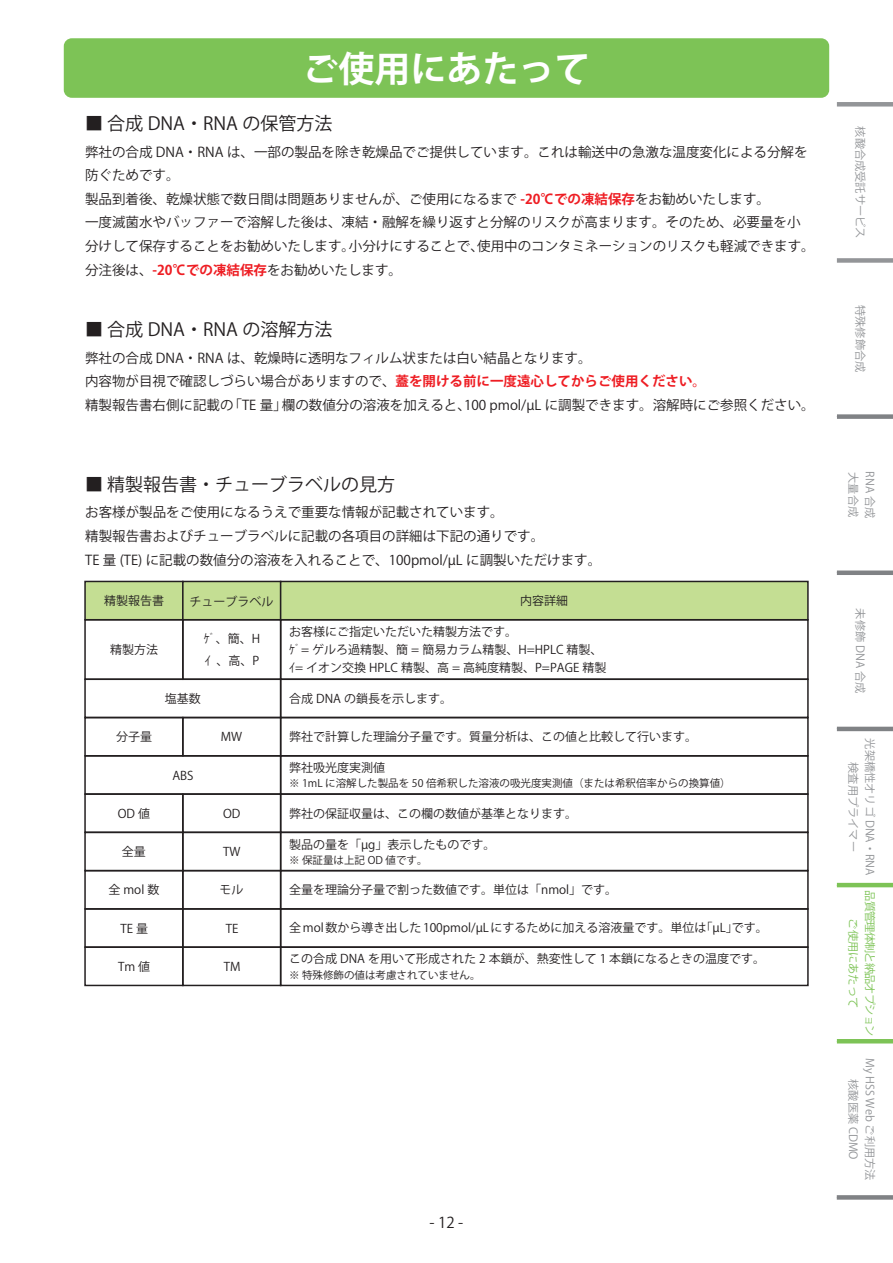
<style>
.page{position:relative;width:893px;height:1263px;background:#fff}
.page>*{position:absolute;margin:0;border:0;box-sizing:border-box;transform-origin:0 0}
.t1{font:700 36px "Koz Go Pr 6 N";color:#fff}
.t2{font:18px "Koz Go Pr 6 N";color:#231f20}
.t3{font:15px "Koz Go Pr 6 N";color:#231f20}
.t4{font:13.5px/23.7px "Koz Go Pr 6 N";color:#231f20}
.t5{font:12px/18px "Koz Go Pr 6 N";color:#231f20}
.t6{font:11.25px/16.8px "Koz Go Pr 6 N";color:#939598;text-align:center}
.t7{font:11.25px/16.8px "Koz Go Pr 6 N";letter-spacing:-.075em;color:#7dc356;text-align:center}
.t8{font:10.5px "Koz Go Pr 6 N";color:#231f20}
.s1{font-weight:700;color:#ee1d23}
</style>
<div class="page">
<div style="left:84px;top:581px;width:100px;height:39px;background:#c4de93;border:2px solid #231f20"></div>
<div style="left:182px;top:581px;width:99px;height:39px;background:#c4de93;border:2px solid #231f20"></div>
<div style="left:280px;top:581px;width:529px;height:39px;background:#c4de93;border:2px solid #231f20"></div>
<div style="left:84px;top:619px;width:100px;height:61px;border:2px solid #231f20"></div>
<div style="left:182px;top:619px;width:99px;height:61px;border:2px solid #231f20"></div>
<div style="left:280px;top:619px;width:529px;height:61px;border:2px solid #231f20"></div>
<div style="left:280px;top:678px;width:529px;height:40px;border:2px solid #231f20"></div>
<div style="left:280px;top:717px;width:529px;height:39px;border:2px solid #231f20"></div>
<div style="left:280px;top:755px;width:529px;height:40px;border:2px solid #231f20"></div>
<div style="left:182px;top:793px;width:99px;height:40px;border:2px solid #231f20"></div>
<div style="left:280px;top:793px;width:529px;height:40px;border:2px solid #231f20"></div>
<div style="left:84px;top:832px;width:100px;height:39px;border:2px solid #231f20"></div>
<div style="left:182px;top:832px;width:99px;height:39px;border:2px solid #231f20"></div>
<div style="left:280px;top:832px;width:529px;height:39px;border:2px solid #231f20"></div>
<div style="left:84px;top:870px;width:100px;height:40px;border:2px solid #231f20"></div>
<div style="left:182px;top:870px;width:99px;height:40px;border:2px solid #231f20"></div>
<div style="left:280px;top:870px;width:529px;height:40px;border:2px solid #231f20"></div>
<div style="left:84px;top:908px;width:100px;height:40px;border:2px solid #231f20"></div>
<div style="left:182px;top:908px;width:99px;height:40px;border:2px solid #231f20"></div>
<div style="left:280px;top:908px;width:529px;height:40px;border:2px solid #231f20"></div>
<div style="left:84px;top:946px;width:100px;height:40px;border:2px solid #231f20"></div>
<div style="left:182px;top:946px;width:99px;height:40px;border:2px solid #231f20"></div>
<div style="left:280px;top:946px;width:529px;height:40px;border:2px solid #231f20"></div>
<div style="left:84px;top:678px;width:197px;height:40px;border:2px solid #231f20"></div>
<div style="left:84px;top:755px;width:197px;height:40px;border:2px solid #231f20"></div>
<div style="left:64px;top:38px;width:765px;height:60px;background:#7dc356;border-radius:8px"></div>
<div style="left:837px;top:102px;width:56px;height:5px;background:#939598"></div>
<div style="left:837px;top:258px;width:56px;height:5px;background:#939598"></div>
<div style="left:837px;top:1195px;width:56px;height:5px;background:#808285"></div>
<hr style="left:837px;top:1039px;width:56px;height:4px;background:#7dc356">
<hr style="left:837px;top:883px;width:56px;height:4px;background:#7dc356">
<hr style="left:837px;top:727px;width:56px;height:4px;background:#808285">
<div style="left:837px;top:570px;width:56px;height:5px;background:#808285"></div>
<div style="left:837px;top:414px;width:56px;height:5px;background:#808285"></div>
<h1 class="t1" style="left:302px;top:48px;width:290px">ご使用にあたって</h1>
<h2 class="t2" style="left:85px;top:113px;width:249px">■ 合成 DNA・RNA の保管方法</h2>
<p class="t4" style="left:85px;top:140px;width:731px">弊社の合成 DNA・RNA は、一部の製品を除き乾燥品でご提供しています。これは輸送中の急激な温度変化による分解を防ぐためです。<br>製品到着後、乾燥状態で数日間は問題ありませんが、ご使用になるまで <span class="s1">-20℃での凍結保存</span>をお勧めいたします。<br>一度滅菌水やバッファーで溶解した後は、凍結・融解を繰り返すと分解のリスクが高まります。そのため、必要量を小分けして保存することをお勧めいたします。小分けにすることで、使用中のコンタミネーションのリスクも軽減できます。分注後は、<span class="s1">-20℃での凍結保存</span>をお勧めいたします。</p>
<h2 class="t2" style="left:85px;top:320px;width:249px">■ 合成 DNA・RNA の溶解方法</h2>
<p class="t4" style="left:85px;top:346px;width:731px">弊社の合成 DNA・RNA は、乾燥時に透明なフィルム状または白い結晶となります。<br>内容物が目視で確認しづらい場合がありますので、<span class="s1">蓋を開ける前に一度遠心してからご使用ください。<br></span>精製報告書右側に記載の「TE 量」欄の数値分の溶液を加えると、100 pmol/µL に調製できます。溶解時にご参照ください。</p>
<h2 class="t2" style="left:85px;top:474px;width:312px">■ 精製報告書・チューブラベルの見方</h2>
<p class="t4" style="left:85px;top:501px;width:517px">お客様が製品をご使用になるうえで重要な情報が記載されています。<br>精製報告書およびチューブラベルに記載の各項目の詳細は下記の通りです。<br>TE 量 (TE) に記載の数値分の溶液を入れることで、100pmol/µL に調製いただけます。</p>
<p class="t5" style="left:104px;top:592px;width:61px">精製報告書</p>
<p class="t5" style="left:189px;top:592px;width:86px">チューブラベル</p>
<p class="t5" style="left:520px;top:592px;width:49px">内容詳細</p>
<p class="t5" style="left:110px;top:641px;width:49px">精製方法</p>
<p class="t5" style="left:204px;top:627px;width:58px;line-height:22.5px">ｹﾞ、簡、Hｲ 、高、P</p>
<p class="t5" style="left:165px;top:690px;width:37px">塩基数</p>
<p class="t5" style="left:116px;top:728px;width:37px">分子量</p>
<p class="t5" style="left:221px;top:728px;width:23px">MW</p>
<p class="t5" style="left:172px;top:766px;width:23px">ABS</p>
<p class="t5" style="left:118px;top:805px;width:34px">OD 値</p>
<p class="t5" style="left:223px;top:805px;width:19px">OD</p>
<p class="t5" style="left:122px;top:843px;width:25px">全量</p>
<p class="t5" style="left:223px;top:843px;width:19px">TW</p>
<p class="t5" style="left:108px;top:881px;width:52px">全 mol 数</p>
<p class="t5" style="left:219px;top:881px;width:25px">モル</p>
<p class="t5" style="left:120px;top:919px;width:29px">TE 量</p>
<p class="t5" style="left:226px;top:919px;width:14px">TE</p>
<p class="t5" style="left:118px;top:958px;width:34px">Tm 値</p>
<p class="t5" style="left:224px;top:958px;width:18px">TM</p>
<p class="t5" style="left:289px;top:623px;width:319px">お客様にご指定いただいた精製方法です。<br>ｹﾞ= ゲルろ過精製、簡 = 簡易カラム精製、H=HPLC 精製、ｲ= イオン交換 HPLC 精製、高 = 高純度精製、P=PAGE 精製</p>
<p class="t5" style="left:289px;top:690px;width:164px">合成 DNA の鎖長を示します。</p>
<p class="t5" style="left:289px;top:728px;width:410px">弊社で計算した理論分子量です。質量分析は、この値と比較して行います。</p>
<p class="t5" style="left:289px;top:759px;width:98px">弊社吸光度実測値</p>
<p class="t8" style="left:289px;top:777px;width:443px">※ 1mL に溶解した製品を 50 倍希釈した溶液の吸光度実測値（または希釈倍率からの換算値）</p>
<p class="t5" style="left:289px;top:805px;width:290px">弊社の保証収量は、この欄の数値が基準となります。</p>
<p class="t5" style="left:289px;top:835px;width:208px">製品の量を「µg」表示したものです。</p>
<p class="t8" style="left:289px;top:854px;width:140px">※ 保証量は上記 OD 値です。</p>
<p class="t5" style="left:289px;top:881px;width:330px">全量を理論分子量で割った数値です。単位は「nmol」です。</p>
<p class="t5" style="left:289px;top:919px;width:480px">全 mol 数から導き出した 100pmol/µL にするために加える溶液量です。単位は「µL」です。</p>
<p class="t5" style="left:289px;top:950px;width:478px">この合成 DNA を用いて形成された 2 本鎖が、熱変性して 1 本鎖になるときの温度です。</p>
<p class="t8" style="left:289px;top:969px;width:193px">※ 特殊修飾の値は考慮されていません。</p>
<p class="t3" style="left:430px;top:1214px;width:35px">- 12 -</p>
<p class="t6" style="left:868px;top:126px;width:113px;rotate:90deg">核酸合成受託サービス</p>
<p class="t6" style="left:868px;top:305px;width:69px;rotate:90deg">特殊修飾合成</p>
<p class="t6" style="left:861px;top:472px;width:46px;rotate:90deg">大量合成</p>
<p class="t6" style="left:878px;top:471px;width:48px;rotate:90deg">RNA 合成</p>
<p class="t6" style="left:868px;top:608px;width:86px;rotate:90deg">未修飾 DNA 合成</p>
<p class="t6" style="left:878px;top:738px;width:139px;rotate:90deg">光架橋性オリゴ DNA・RNA検査用プライマー</p>
<p class="t7" style="left:878px;top:890px;width:147px;rotate:90deg">品質管理体制と納品オプションご使用にあたって</p>
<p class="t6" style="left:878px;top:1058px;width:124px;rotate:90deg">My HSS Web ご利用方法核酸医薬 CDMO</p>
</div>
